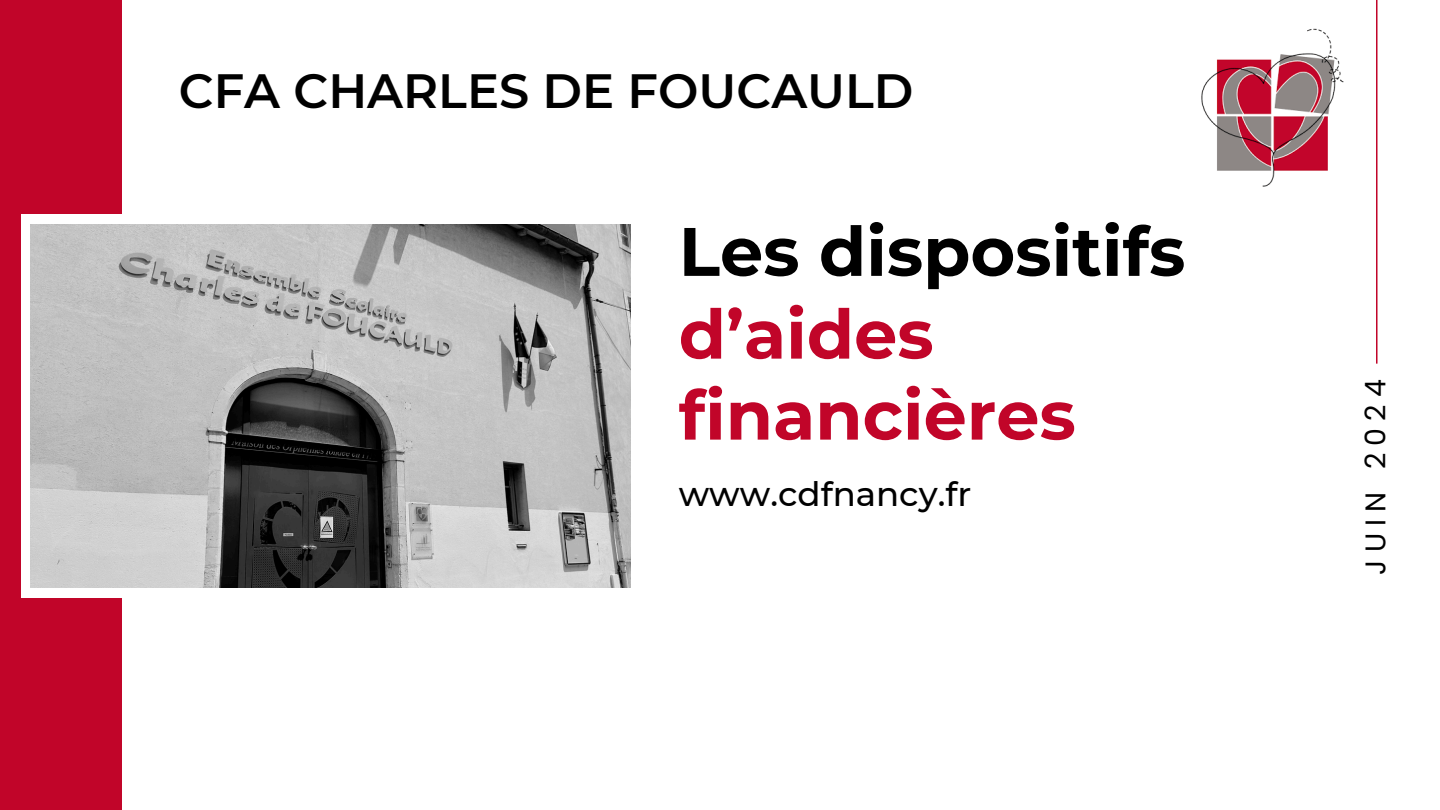
<style>
.page{position:relative;width:1440px;height:810px;background:#fff}
.page>*{position:absolute;margin:0;border:0;box-sizing:border-box;transform-origin:0 0}
.t1{font:700 68.4px/81px "Montserrat";color:#c10529}
.t2{font:700 68.4px "Montserrat";color:#000}
.t3{font:600 48px "Montserrat";color:#000}
.t4{font:500 34px "Montserrat";color:#000}
.t5{font:28.4px "Poppins";letter-spacing:.255em;color:#000}
</style>
<div class="page">
<div style="left:0;top:0;width:121px;height:810px;background:#c10529"></div>
<div style="left:21px;top:215px;width:610px;height:383px;background:#fff"></div>
<img style="left:31px;top:225px;width:600px;height:363px">
<hr style="left:1376px;top:0;width:2px;height:364px;background:#c10529">
<img style="left:1201px;top:29px;width:143px;height:158px">
<p class="t3" style="left:179px;top:61px;width:736px">CFA CHARLES DE FOUCAULD</p>
<h2 class="t2" style="left:679px;top:210px;width:508px">Les dispositifs</h2>
<h1 class="t1" style="left:679px;top:294px;width:399px">d’aides financières</h1>
<h3 class="t4" style="left:679px;top:473px;width:294px">www.cdfnancy.fr</h3>
<h1 class="t5" style="left:1356px;top:575px;width:197px;rotate:-90deg">JUIN 2024</h1>
</div>
